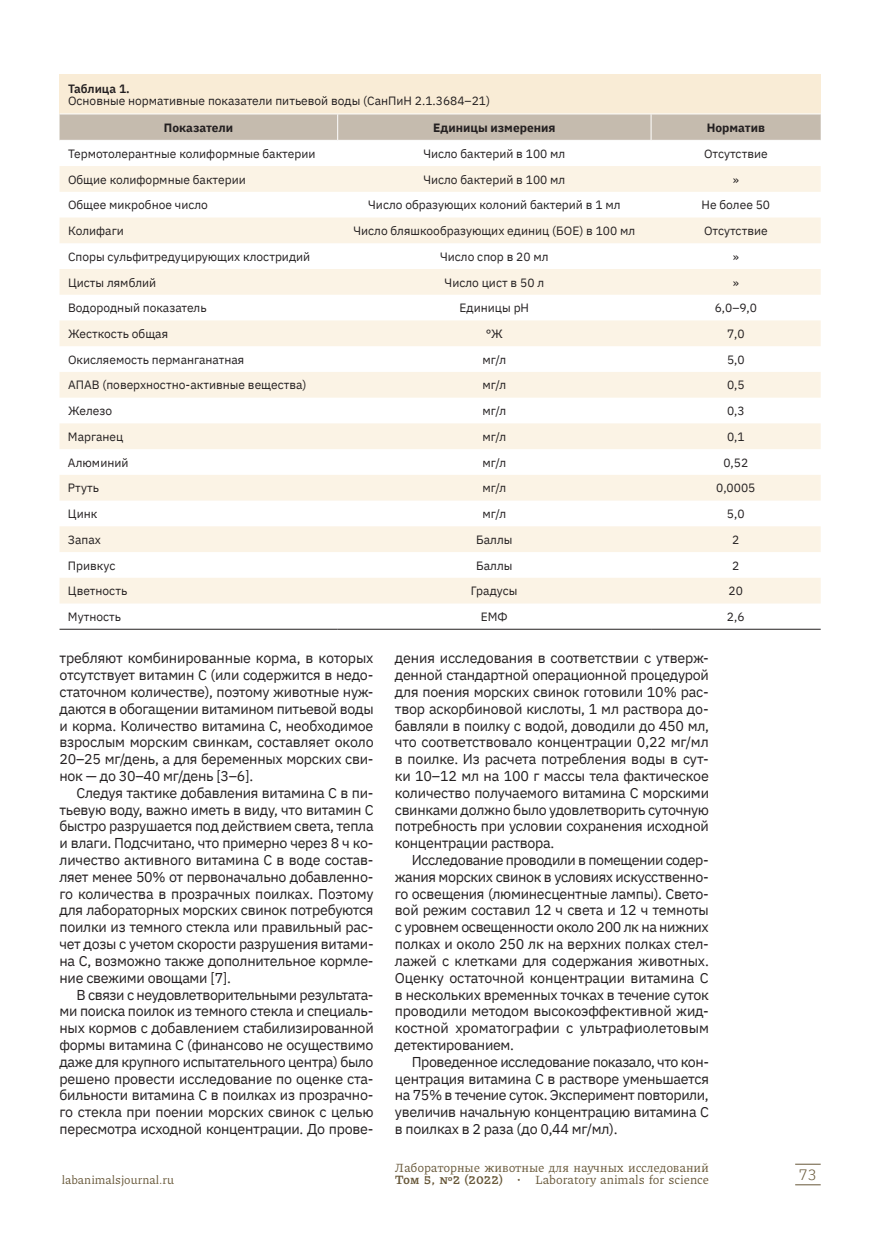
<style>
.page{position:relative;width:893px;height:1234px;background:#fff}
.page>*{position:absolute;margin:0;border:0;box-sizing:border-box;transform-origin:0 0}
.t1{font:300 15px "IBM Plex Sans";color:#675738}
.t2{font:14.25px/16.8px "IBM Plex Sans";letter-spacing:-.02em;color:#231f20;text-align:justify}
.t3{font:12.45px "Piazzolla";color:#675738}
.t4{font:12px "IBM Plex Sans";color:#231f20}
.t5{font:700 12px "IBM Plex Sans";color:#231f20}
.t6{font:12px "Piazzolla";color:#675738}
.t7{font:600 12px "IBM Plex Sans";color:#231f20}
.s1{font-weight:700}
</style>
<div class="page">
<svg style="left:795px;top:1163px;width:26px;height:1px"></svg>
<svg style="left:795px;top:1184px;width:26px;height:1px"></svg>
<div style="left:60px;top:75px;width:761px;height:39px;background:#f9ecd6"></div>
<svg style="left:60px;top:166px;width:761px;height:437px;fill:#fbf3e5"></svg>
<svg style="left:60px;top:114px;width:761px;height:26px;background:#c6bcb0"></svg>
<hr style="left:60px;top:113px;width:278px;height:1px;background:#fff">
<hr style="left:338px;top:113px;width:313px;height:1px;background:#fff">
<hr style="left:651px;top:113px;width:170px;height:1px;background:#fff">
<hr style="left:60px;top:628px;width:278px;height:1px;background:#231f20">
<hr style="left:338px;top:628px;width:313px;height:1px;background:#231f20">
<hr style="left:651px;top:628px;width:170px;height:1px;background:#231f20">
<p class="t7" style="left:68px;top:79px;width:63px">Таблица 1.</p>
<p class="t4" style="left:68px;top:92px;width:424px">Основные нормативные показатели питьевой воды (СанПиН 2.1.3684–21)</p>
<p class="t5" style="left:164px;top:118px;width:71px">Показатели</p>
<p class="t5" style="left:433px;top:118px;width:124px">Единицы измерения</p>
<p class="t5" style="left:707px;top:118px;width:60px">Норматив</p>
<p class="t4" style="left:68px;top:144px;width:249px">Термотолерантные колиформные бактерии</p>
<p class="t4" style="left:423px;top:144px;width:144px">Число бактерий в 100 мл</p>
<p class="t4" style="left:704px;top:144px;width:65px">Отсутствие</p>
<p class="t4" style="left:68px;top:170px;width:179px">Общие колиформные бактерии</p>
<p class="t4" style="left:423px;top:170px;width:144px">Число бактерий в 100 мл</p>
<p class="t4" style="left:733px;top:170px;width:8px">»</p>
<p class="t4" style="left:68px;top:196px;width:141px">Общее микробное число</p>
<p class="t4" style="left:368px;top:196px;width:254px">Число образующих колоний бактерий в 1 мл</p>
<p class="t4" style="left:702px;top:196px;width:70px">Не более 50</p>
<p class="t4" style="left:68px;top:221px;width:57px">Колифаги</p>
<p class="t4" style="left:353px;top:221px;width:283px">Число бляшкообразующих единиц (БОЕ) в 100 мл</p>
<p class="t4" style="left:704px;top:221px;width:65px">Отсутствие</p>
<p class="t4" style="left:68px;top:247px;width:244px">Споры сульфитредуцирующих клостридий</p>
<p class="t4" style="left:440px;top:247px;width:110px">Число спор в 20 мл</p>
<p class="t4" style="left:733px;top:247px;width:8px">»</p>
<p class="t4" style="left:68px;top:273px;width:90px">Цисты лямблий</p>
<p class="t4" style="left:445px;top:273px;width:101px">Число цист в 50 л</p>
<p class="t4" style="left:733px;top:273px;width:8px">»</p>
<p class="t4" style="left:68px;top:299px;width:140px">Водородный показатель</p>
<p class="t4" style="left:460px;top:299px;width:71px">Единицы рН</p>
<p class="t4" style="left:715px;top:299px;width:44px">6,0–9,0</p>
<p class="t4" style="left:68px;top:324px;width:102px">Жесткость общая</p>
<p class="t4" style="left:486px;top:324px;width:19px">°Ж</p>
<p class="t4" style="left:727px;top:324px;width:19px">7,0</p>
<p class="t4" style="left:68px;top:350px;width:178px">Окисляемость перманганатная</p>
<p class="t4" style="left:482px;top:350px;width:25px">мг/л</p>
<p class="t4" style="left:727px;top:350px;width:19px">5,0</p>
<p class="t4" style="left:68px;top:376px;width:240px">АПАВ (поверхностно-активные вещества)</p>
<p class="t4" style="left:482px;top:376px;width:25px">мг/л</p>
<p class="t4" style="left:727px;top:376px;width:19px">0,5</p>
<p class="t4" style="left:68px;top:401px;width:46px">Железо</p>
<p class="t4" style="left:482px;top:401px;width:25px">мг/л</p>
<p class="t4" style="left:727px;top:401px;width:19px">0,3</p>
<p class="t4" style="left:68px;top:427px;width:57px">Марганец</p>
<p class="t4" style="left:482px;top:427px;width:25px">мг/л</p>
<p class="t4" style="left:727px;top:427px;width:19px">0,1</p>
<p class="t4" style="left:68px;top:453px;width:62px">Алюминий</p>
<p class="t4" style="left:482px;top:453px;width:25px">мг/л</p>
<p class="t4" style="left:723px;top:453px;width:26px">0,52</p>
<p class="t4" style="left:68px;top:479px;width:33px">Ртуть</p>
<p class="t4" style="left:482px;top:479px;width:25px">мг/л</p>
<p class="t4" style="left:716px;top:479px;width:41px">0,0005</p>
<p class="t4" style="left:68px;top:504px;width:31px">Цинк</p>
<p class="t4" style="left:482px;top:504px;width:25px">мг/л</p>
<p class="t4" style="left:727px;top:504px;width:19px">5,0</p>
<p class="t4" style="left:68px;top:530px;width:34px">Запах</p>
<p class="t4" style="left:476px;top:530px;width:38px">Баллы</p>
<p class="t4" style="left:732px;top:530px;width:9px">2</p>
<p class="t4" style="left:68px;top:556px;width:49px">Привкус</p>
<p class="t4" style="left:476px;top:556px;width:38px">Баллы</p>
<p class="t4" style="left:732px;top:556px;width:9px">2</p>
<p class="t4" style="left:68px;top:582px;width:61px">Цветность</p>
<p class="t4" style="left:471px;top:582px;width:48px">Градусы</p>
<p class="t4" style="left:729px;top:582px;width:16px">20</p>
<p class="t4" style="left:68px;top:607px;width:55px">Мутность</p>
<p class="t4" style="left:481px;top:607px;width:28px">ЕМФ</p>
<p class="t4" style="left:727px;top:607px;width:19px">2,6</p>
<p class="t2" style="left:60px;top:648px;width:316px">требляют комбинированные корма, в которых отсутствует витамин С (или содержится в недо‑ статочном количестве), поэтому животные нуж‑ даются в обогащении витамином питьевой воды и корма. Количество витамина С, необходимое взрослым морским свинкам, составляет около 20–25 мг/день, а для беременных морских сви‑ нок — до 30–40 мг/день [3–6].</p>
<p class="t2" style="left:60px;top:783px;width:316px;text-indent:17px">Следуя тактике добавления витамина С в пи‑ тьевую воду, важно иметь в виду, что витамин C быстро разрушается под действием света, тепла и влаги. Подсчитано, что примерно через 8 ч ко‑ личество активного витамина С в воде состав‑ ляет менее 50% от первоначально добавленно‑ го количества в прозрачных поилках. Поэтому для лабораторных морских свинок потребуются поилки из темного стекла или правильный рас‑ чет дозы с учетом скорости разрушения витами‑ на С, возможно также дополнительное кормле‑ ние свежими овощами [7].</p>
<p class="t2" style="left:60px;top:984px;width:316px;text-indent:17px">В связи с неудовлетворительными результата‑ ми поиска поилок из темного стекла и специаль‑ ных кормов с добавлением стабилизированной формы витамина С (финансово не осуществимо даже для крупного испытательного центра) было решено провести исследование по оценке ста‑ бильности витамина С в поилках из прозрачно‑ го стекла при поении морских свинок с целью пересмотра исходной концентрации. До прове‑</p>
<p class="t2" style="left:395px;top:648px;width:316px">дения исследования в соответствии с утверж‑ денной стандартной операционной процедурой для поения морских свинок готовили 10% рас‑ твор аскорбиновой кислоты, 1 мл раствора до‑ бавляли в поилку с водой, доводили до 450 мл, что соответствовало концентрации 0,22 мг/мл в поилке. Из расчета потребления воды в сут‑ ки 10–12 мл на 100 г массы тела фактическое количество получаемого витамина С морскими свинками должно было удовлетворить суточную потребность при условии сохранения исходной концентрации раствора.</p>
<p class="t2" style="left:395px;top:850px;width:316px;text-indent:17px">Исследование проводили в помещении содер‑ жания морских свинок в условиях искусственно‑ го освещения (люминесцентные лампы). Свето‑ вой режим составил 12 ч света и 12 ч темноты с уровнем освещенности около 200 лк на нижних полках и около 250 лк на верхних полках стел‑ лажей с клетками для содержания животных.<br>Оценку остаточной концентрации витамина С в нескольких временных точках в течение суток проводили методом высокоэффективной жид‑ костной хроматографии с ультрафиолетовым детектированием.</p>
<p class="t2" style="left:395px;top:1051px;width:316px;text-indent:17px">Проведенное исследование показало, что кон‑ центрация витамина С в растворе уменьшается на 75% в течение суток. Эксперимент повторили, увеличив начальную концентрацию витамина С в поилках в 2 раза (до 0,44 мг/мл).</p>
<p class="t3" style="left:395px;top:1159px;width:316px">Лабораторные животные для научных исследований</p>
<p class="t6" style="left:62px;top:1172px;width:114px">labanimalsjournal.ru</p>
<p class="t3" style="left:395px;top:1172px;width:316px"><span class="s1">Том 5, №2 (2022)</span> • Laboratory animals for science</p>
<p class="t1" style="left:799px;top:1163px;width:19px">73</p>
</div>
